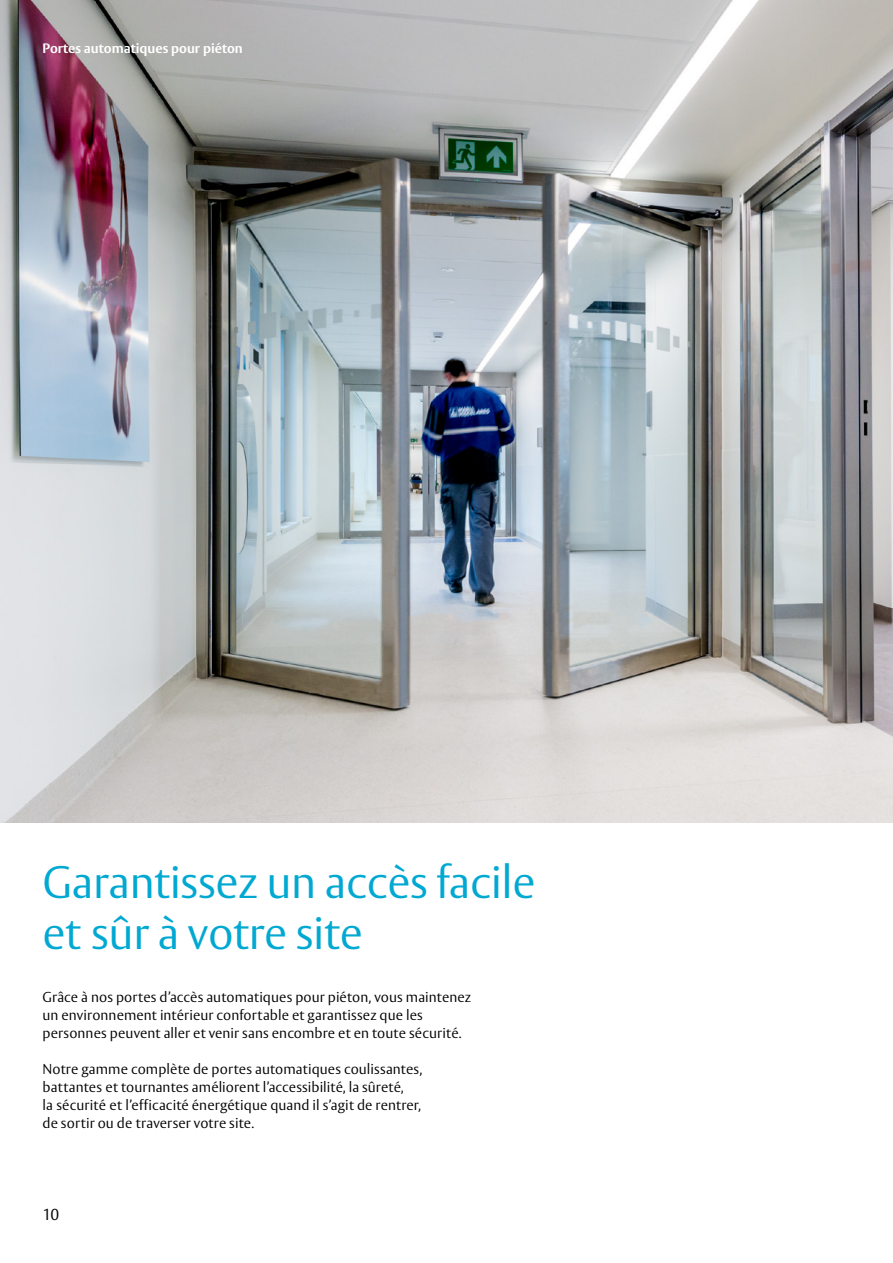
<style>
.page{position:relative;width:893px;height:1263px;background:#fff}
.page>*{position:absolute;margin:0;border:0;box-sizing:border-box;transform-origin:0 0}
.t1{font:300 45px/51px "ASSA Vesta";letter-spacing:-.01em;color:#00a8d2}
.t2{font:300 15.75px "ASSA Vesta";color:#000}
.t3{font:300 14.25px/18px "ASSA Vesta";letter-spacing:.005em;color:#000}
.t4{font:700 13.5px "ASSA Vesta";color:#fff}
</style>
<div class="page">
<img style="left:0;top:0;width:893px;height:822px">
<p class="t4" style="left:43px;top:40px;width:202px">Portes automatiques pour piéton</p>
<p class="t1" style="left:43px;top:858px;width:494px">Garantissez un accès facile et sûr à votre site</p>
<p class="t3" style="left:43px;top:989px;width:430px">Grâce à nos portes d’accès automatiques pour piéton, vous maintenez un environnement intérieur confortable et garantissez que les personnes peuvent aller et venir sans encombre et en toute sécurité.</p>
<p class="t3" style="left:43px;top:1061px;width:381px">Notre gamme complète de portes automatiques coulissantes, battantes et tournantes améliorent l’accessibilité, la sûreté,<br>la sécurité et l’efficacité énergétique quand il s’agit de rentrer, de sortir ou de traverser votre site.</p>
<p class="t2" style="left:43px;top:1205px;width:18px">10</p>
</div>
